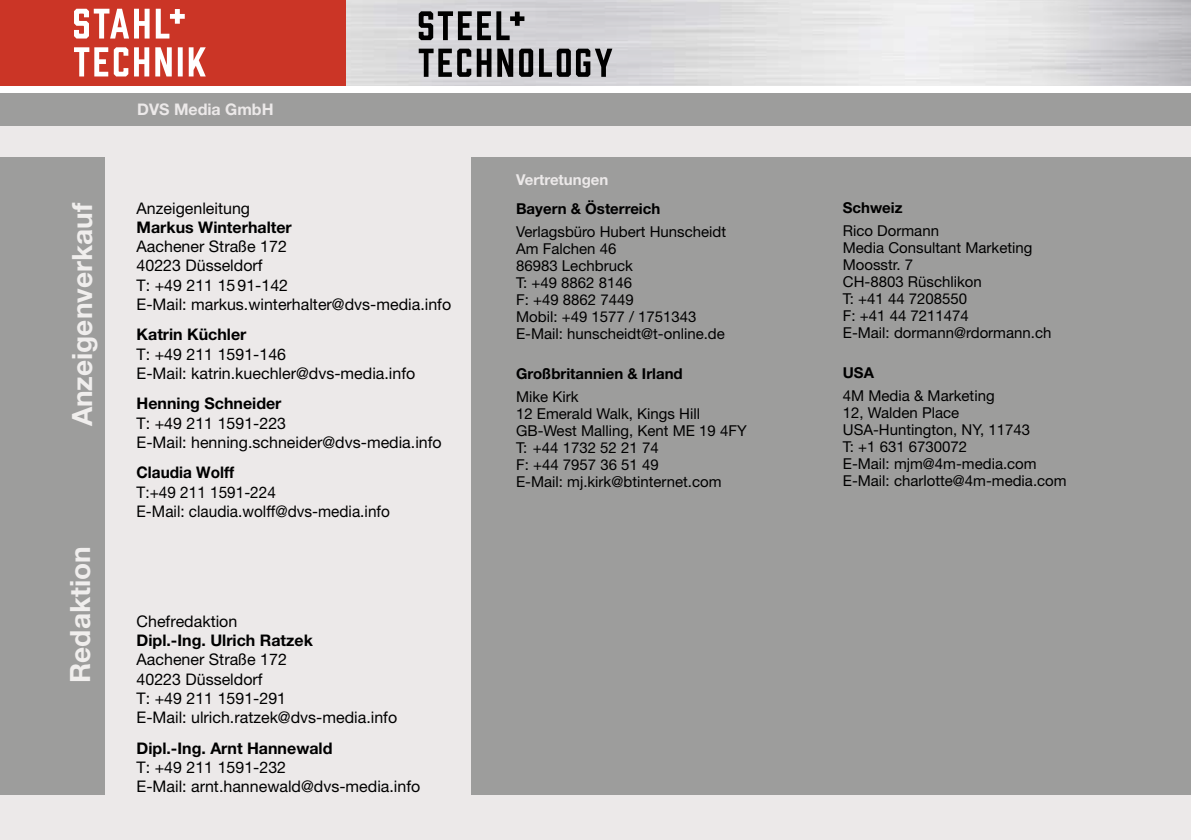
<style>
.page{position:relative;width:1191px;height:840px;background:#fff}
.page>*{position:absolute;margin:0;border:0;box-sizing:border-box;transform-origin:0 0}
.t1{font:700 28px "Helvetica Neue LT Std";color:#f0eeed}
.t2{font:16px/19.2px "Helvetica Neue LT Std";color:#000}
.t3{font:700 16px "Helvetica Neue LT Std";color:#000}
.t4{font:16px/19.2px "Helvetica Neue LT Std";color:#000;scale:.96 1}
.t5{font:700 16px "Helvetica Neue LT Std";color:#ece9e9}
.t6{font:700 16px "Helvetica Neue LT Std";color:#000;scale:.96 1}
.t7{font:15px/17px "Helvetica Neue LT Std";color:#000}
.t8{font:700 15px "Helvetica Neue LT Std";color:#000}
.t9{font:700 15px "Helvetica Neue LT Std";color:#ece9e9}
</style>
<div class="page">
<div style="left:0;top:93px;width:1191px;height:746px;background:#ece9e9"></div>
<div style="left:0;top:93px;width:1191px;height:33px;background:#9d9d9c"></div>
<div style="left:0;top:157px;width:1191px;height:637px;background:#9d9d9c"></div>
<div style="left:105px;top:149px;width:366px;height:652px;background:#ece9e9"></div>
<div style="left:0;top:0;width:346px;height:85px;background:#cb3526"></div>
<svg style="left:74px;top:9px;width:111px;height:29px"></svg>
<svg style="left:74px;top:47px;width:132px;height:29px"></svg>
<svg style="left:419px;top:11px;width:105px;height:29px"></svg>
<svg style="left:419px;top:49px;width:193px;height:28px"></svg>
<h1 class="t1" style="left:65px;top:426px;width:224px;rotate:-90deg">Anzeigenverkauf</h1>
<h1 class="t1" style="left:63px;top:682px;width:138px;rotate:-90deg">Redaktion</h1>
<p class="t5" style="left:137px;top:100px;width:138px">DVS Media GmbH</p>
<p class="t2" style="left:137px;top:198px;width:115px">Anzeigenleitung</p>
<p class="t3" style="left:137px;top:217px;width:157px">Markus Winterhalter</p>
<p class="t2" style="left:137px;top:236px;width:316px">Aachener Straße 172<br>40223 Düsseldorf<br>T: +49 211 1591-142<br>E-Mail: markus.winterhalter@dvs-media.info</p>
<p class="t3" style="left:137px;top:324px;width:111px">Katrin Küchler</p>
<p class="t2" style="left:137px;top:344px;width:280px">T: +49 211 1591-146<br>E-Mail: katrin.kuechler@dvs-media.info</p>
<p class="t3" style="left:137px;top:393px;width:146px">Henning Schneider</p>
<p class="t2" style="left:137px;top:413px;width:307px">T: +49 211 1591-223<br>E-Mail: henning.schneider@dvs-media.info</p>
<p class="t6" style="left:137px;top:462px;width:103px">Claudia Wolff</p>
<p class="t4" style="left:137px;top:482px;width:265px">T:+49 211 1591-224<br>E-Mail: claudia.wolff@dvs-media.info</p>
<p class="t2" style="left:137px;top:611px;width:102px">Chefredaktion</p>
<p class="t3" style="left:137px;top:630px;width:178px">Dipl.-Ing. Ulrich Ratzek</p>
<p class="t2" style="left:137px;top:649px;width:262px">Aachener Straße 172<br>40223 Düsseldorf<br>T: +49 211 1591-291<br>E-Mail: ulrich.ratzek@dvs-media.info</p>
<p class="t3" style="left:137px;top:737px;width:197px">Dipl.-Ing. Arnt Hannewald</p>
<p class="t2" style="left:137px;top:757px;width:285px">T: +49 211 1591-232<br>E-Mail: arnt.hannewald@dvs-media.info</p>
<p class="t9" style="left:516px;top:170px;width:94px">Vertretungen</p>
<p class="t8" style="left:516px;top:199px;width:146px">Bayern &amp; Österreich</p>
<p class="t7" style="left:516px;top:223px;width:212px">Verlagsbüro Hubert Hunscheidt<br>Am Falchen 46<br>86983 Lechbruck<br>T: +49 8862 8146<br>F: +49 8862 7449<br>Mobil: +49 1577 / 1751343<br>E-Mail: hunscheidt@t-online.de</p>
<p class="t8" style="left:516px;top:364px;width:168px">Großbritannien &amp; Irland</p>
<p class="t7" style="left:516px;top:387px;width:232px">Mike Kirk<br>12 Emerald Walk, Kings Hill<br>GB-West Malling, Kent ME 19 4FY<br>T: +44 1732 52 21 74<br>F: +44 7957 36 51 49<br>E-Mail: mj.kirk@btinternet.com</p>
<p class="t8" style="left:843px;top:198px;width:61px">Schweiz</p>
<p class="t7" style="left:843px;top:222px;width:210px">Rico Dormann<br>Media Consultant Marketing<br>Moosstr. 7<br>CH-8803 Rüschlikon<br>T: +41 44 7208550<br>F: +41 44 7211474<br>E-Mail: dormann@rdormann.ch</p>
<p class="t8" style="left:843px;top:363px;width:33px">USA</p>
<p class="t7" style="left:843px;top:387px;width:225px">4M Media &amp; Marketing<br>12, Walden Place<br>USA-Huntington, NY, 11743<br>T: +1 631 6730072<br>E-Mail: mjm@4m-media.com<br>E-Mail: charlotte@4m-media.com</p>
</div>
